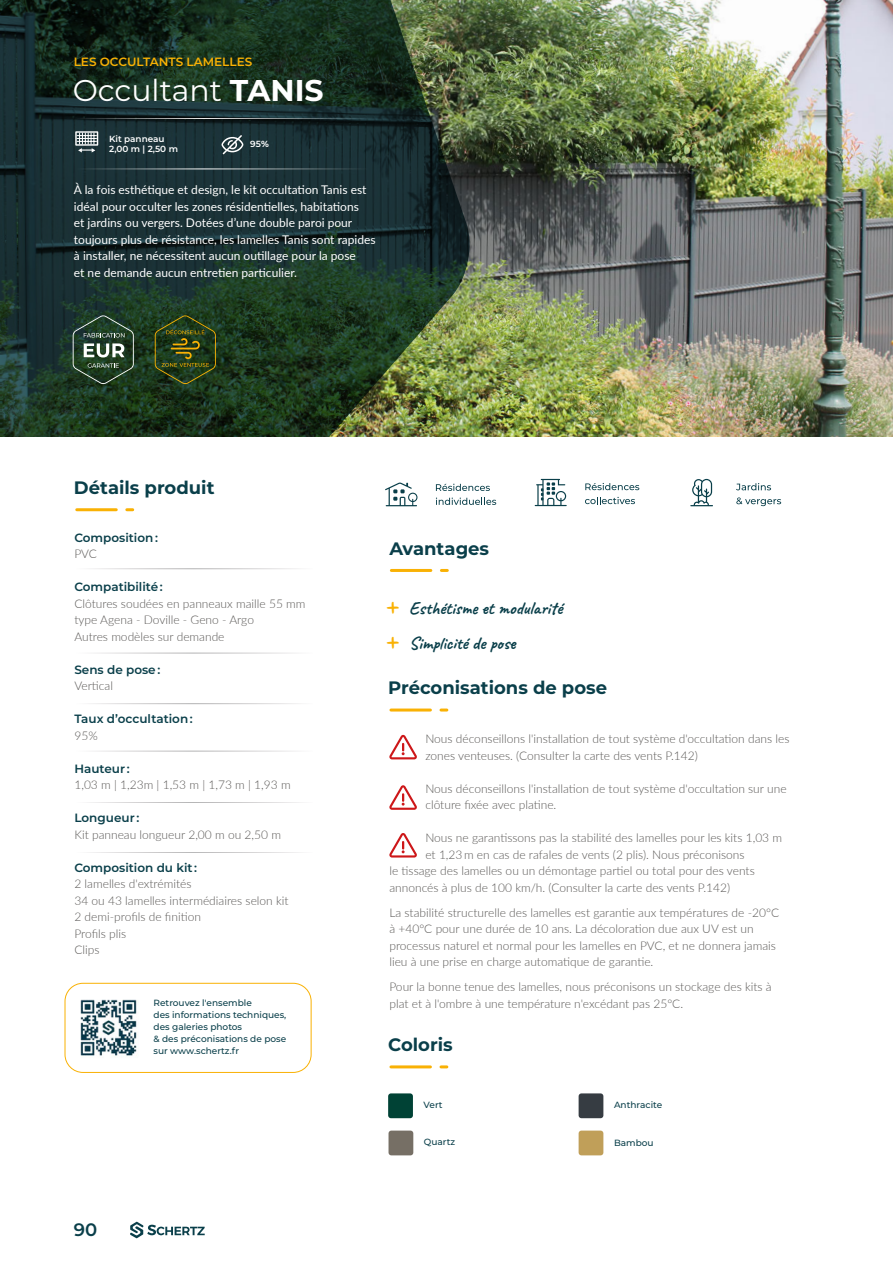
<style>
.page{position:relative;width:893px;height:1263px;background:#fff}
.page>*{position:absolute;margin:0;border:0;box-sizing:border-box;transform-origin:0 0}
.t1{font:30px "Montserrat";color:#fff}
.t2{font:700 18px "Montserrat";color:#0a3f4a}
.t3{font:700 18px/35.2px "Caveat";color:#0a3f4a}
.t4{font:600 18px "Montserrat";color:#0a3f4a}
.t5{font:300 12px/16.5px "Lato";color:#5a5856}
.t6{font:12px/16.5px "Lato";color:#fff}
.t7{font:600 12px "Montserrat";color:#0a3f4a}
.t8{font:600 12px "Montserrat";color:#f9b104}
.t9{font:500 9px/12px "Montserrat";color:#0a3f4a}
.t10{font:600 8.85px/10.6px "Montserrat";color:#fff}
.s1{font-weight:700}
.s2{font-size:30px;color:#f9b104}
</style>
<div class="page">
<svg style="left:130px;top:1222px;width:75px;height:16px"></svg>
<img style="left:474px;top:0;width:419px;height:437px">
<svg style="left:0;top:0;width:474px;height:437px;background:#22392b"></svg>
<hr style="left:391px;top:1065px;width:39px;height:3px;background:#f9b104">
<svg style="left:441px;top:1065px;width:6px;height:3px"></svg>
<hr style="left:391px;top:708px;width:39px;height:3px;background:#f9b104">
<svg style="left:441px;top:708px;width:6px;height:3px"></svg>
<hr style="left:391px;top:569px;width:40px;height:3px;background:#f9b104">
<svg style="left:441px;top:569px;width:6px;height:3px"></svg>
<hr style="left:77px;top:508px;width:39px;height:3px;background:#f9b104">
<svg style="left:127px;top:508px;width:6px;height:3px"></svg>
<div style="left:579px;top:1130px;width:24px;height:25px;background:#c09f59;border-radius:3px"></div>
<div style="left:388px;top:1130px;width:25px;height:25px;background:#766f65;border-radius:3px"></div>
<div style="left:388px;top:1093px;width:25px;height:25px;background:#004235;border-radius:3px"></div>
<div style="left:579px;top:1093px;width:24px;height:25px;background:#363c42;border-radius:3px"></div>
<svg style="left:75px;top:131px;width:23px;height:21px"></svg>
<svg style="left:736px;top:483px;width:35px;height:7px"></svg>
<svg style="left:736px;top:497px;width:45px;height:9px"></svg>
<svg style="left:690px;top:479px;width:23px;height:27px"></svg>
<svg style="left:73px;top:315px;width:61px;height:69px;background:#3c5541"></svg>
<hr style="left:74px;top:118px;width:294px;height:1px;background:#fff">
<hr style="left:74px;top:169px;width:294px;height:1px;background:#fff">
<svg style="left:436px;top:484px;width:54px;height:7px"></svg>
<svg style="left:436px;top:498px;width:60px;height:7px"></svg>
<svg style="left:385px;top:482px;width:32px;height:24px"></svg>
<svg style="left:585px;top:483px;width:54px;height:7px"></svg>
<svg style="left:585px;top:497px;width:50px;height:7px"></svg>
<svg style="left:535px;top:479px;width:32px;height:27px"></svg>
<svg style="left:155px;top:315px;width:61px;height:69px;background:#32451b"></svg>
<svg style="left:221px;top:135px;width:22px;height:19px"></svg>
<svg style="left:389px;top:735px;width:28px;height:24px"></svg>
<svg style="left:389px;top:833px;width:28px;height:24px"></svg>
<svg style="left:389px;top:785px;width:28px;height:25px"></svg>
<div style="left:65px;top:983px;width:246px;height:90px;border:1px solid #f9b104;border-radius:18px"></div>
<img style="left:80px;top:999px;width:58px;height:57px">
<p class="t8" style="left:74px;top:53px;width:180px">LES OCCULTANTS LAMELLES</p>
<h1 class="t1" style="left:73px;top:69px;width:252px">Occultant <span class="s1">TANIS</span></h1>
<p class="t10" style="left:109px;top:133px;width:70px">Kit panneau<br>2,00 m | 2,50 m</p>
<p class="t10" style="left:250px;top:139px;width:20px">95<span class="s1">%</span></p>
<p class="t6" style="left:74px;top:181px;width:303px">À la fois esthétique et design, le kit occultation Tanis est idéal pour occulter les zones résidentielles, habitations<br>et jardins ou vergers. Dotées d’une double paroi pour toujours plus de résistance, les lamelles Tanis sont rapides à installer, ne nécessitent aucun outillage pour la pose<br>et ne demande aucun entretien particulier.</p>
<h2 class="t2" style="left:74px;top:475px;width:142px">Détails produit</h2>
<p class="t7" style="left:74px;top:529px;width:85px">Composition :</p>
<p class="t5" style="left:74px;top:545px;width:24px">PVC</p>
<p class="t7" style="left:74px;top:578px;width:90px">Compatibilité :</p>
<p class="t5" style="left:74px;top:595px;width:233px">Clôtures soudées en panneaux maille 55 mm type Agena - Doville - Geno - Argo<br>Autres modèles sur demande</p>
<p class="t7" style="left:74px;top:661px;width:87px">Sens de pose :</p>
<p class="t5" style="left:74px;top:677px;width:40px">Vertical</p>
<p class="t7" style="left:74px;top:710px;width:120px">Taux d’occultation :</p>
<p class="t5" style="left:74px;top:727px;width:25px">95%</p>
<p class="t7" style="left:74px;top:760px;width:57px">Hauteur :</p>
<p class="t5" style="left:74px;top:776px;width:218px">1,03 m | 1,23m | 1,53 m | 1,73 m | 1,93 m</p>
<p class="t7" style="left:74px;top:809px;width:66px">Longueur :</p>
<p class="t5" style="left:74px;top:826px;width:208px">Kit panneau longueur 2,00 m ou 2,50 m</p>
<p class="t7" style="left:74px;top:859px;width:124px">Composition du kit :</p>
<p class="t5" style="left:74px;top:875px;width:216px">2 lamelles d'extrémités<br>34 ou 43 lamelles intermédiaires selon kit<br>2 demi-profils de finition<br>Profils plis<br>Clips</p>
<h2 class="t2" style="left:389px;top:535px;width:101px">Avantages</h2>
<h2 class="t3" style="left:384px;top:590px;width:179px"><span class="s2">+</span> Esthétisme et modularité <span class="s2">+</span> Simplicité de pose</h2>
<h2 class="t2" style="left:388px;top:675px;width:220px">Préconisations de pose</h2>
<p class="t5" style="left:425px;top:730px;width:366px">Nous déconseillons l'installation de tout système d'occultation dans les zones venteuses. (Consulter la carte des vents P.142)</p>
<p class="t5" style="left:425px;top:779px;width:363px">Nous déconseillons l'installation de tout système d'occultation sur une clôture fixée avec platine.</p>
<p class="t5" style="left:425px;top:829px;width:358px">Nous ne garantissons pas la stabilité des lamelles pour les kits 1,03 m</p>
<p class="t5" style="left:425px;top:845px;width:321px">et 1,23 m en cas de rafales de vents (2 plis). Nous préconisons</p>
<p class="t5" style="left:389px;top:862px;width:367px">le tissage des lamelles ou un démontage partiel ou total pour des vents</p>
<p class="t5" style="left:389px;top:878px;width:342px">annoncés à plus de 100 km/h. (Consulter la carte des vents P.142)</p>
<p class="t5" style="left:389px;top:904px;width:391px">La stabilité structurelle des lamelles est garantie aux températures de -20°C à +40°C pour une durée de 10 ans. La décoloration due aux UV est un processus naturel et normal pour les lamelles en PVC, et ne donnera jamais lieu à une prise en charge automatique de garantie.</p>
<p class="t5" style="left:389px;top:978px;width:384px">Pour la bonne tenue des lamelles, nous préconisons un stockage des kits à</p>
<p class="t9" style="left:154px;top:997px;width:100px">Retrouvez l'ensemble</p>
<p class="t5" style="left:389px;top:995px;width:295px">plat et à l'ombre à une température n'excédant pas 25°C.</p>
<p class="t9" style="left:154px;top:1009px;width:134px">des informations techniques, des galeries photos<br>&amp; des préconisations de pose sur www.schertz.fr</p>
<h2 class="t2" style="left:388px;top:1031px;width:66px">Coloris</h2>
<p class="t9" style="left:424px;top:1098px;width:20px">Vert</p>
<p class="t9" style="left:614px;top:1098px;width:50px">Anthracite</p>
<h2 class="t4" style="left:74px;top:1217px;width:25px">90</h2>
<p class="t9" style="left:424px;top:1136px;width:33px">Quartz</p>
<p class="t9" style="left:614px;top:1137px;width:41px">Bambou</p>
</div>
